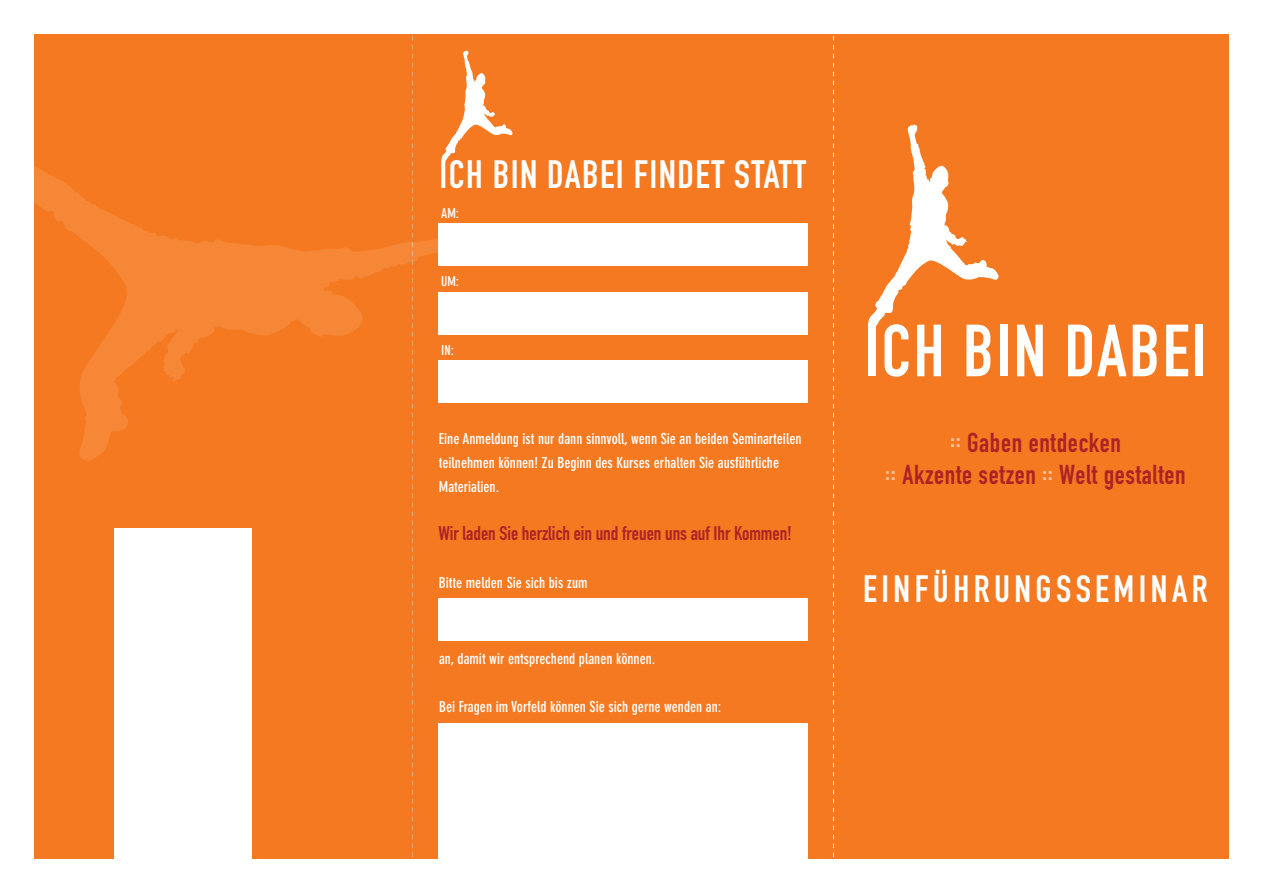
<style>
.page{position:relative;width:1263px;height:893px;background:#fff}
.page>*{position:absolute;margin:0;border:0;box-sizing:border-box;transform-origin:0 0}
.t1{font:72.6px "DIN Engschrift";letter-spacing:.035em;color:#fff}
.t2{font:39px "DIN Engschrift";letter-spacing:.035em;color:#fff}
.t3{font:37.5px "DIN Engschrift";letter-spacing:.12em;color:#fff}
.t4{font:27px/32.4px "DIN Engschrift";letter-spacing:.025em;color:#ae2226;text-align:center}
.t5{font:19.5px "DIN Engschrift";color:#ae2226}
.t6{font:700 condensed 15px/24px "DIN Neuzeit Grotesk";color:#fff}
.t7{font:700 condensed 13.5px "DIN Neuzeit Grotesk";color:#fff}
</style>
<div class="page">
<div style="left:34px;top:34px;width:1195px;height:825px;background:#f47921"></div>
<svg style="left:833px;top:35px;width:1px;height:823px"></svg>
<svg style="left:868px;top:124px;width:131px;height:205px"></svg>
<svg style="left:441px;top:51px;width:72px;height:111px"></svg>
<div style="left:438px;top:224px;width:370px;height:42px;background:#fff"></div>
<div style="left:438px;top:598px;width:370px;height:42px;background:#fff"></div>
<div style="left:438px;top:724px;width:370px;height:137px;background:#fff"></div>
<div style="left:115px;top:528px;width:137px;height:333px;background:#fff"></div>
<div style="left:438px;top:292px;width:370px;height:43px;background:#fff"></div>
<div style="left:438px;top:360px;width:370px;height:43px;background:#fff"></div>
<svg style="left:34px;top:166px;width:404px;height:295px"></svg>
<svg style="left:412px;top:36px;width:1px;height:821px"></svg>
<h2 class="t2" style="left:439px;top:160px;width:368px">ICH BIN DABEI FINDET STATT</h2>
<p class="t7" style="left:441px;top:208px;width:19px">AM:</p>
<p class="t7" style="left:441px;top:276px;width:19px">UM:</p>
<p class="t7" style="left:441px;top:345px;width:14px">IN:</p>
<p class="t6" style="left:439px;top:428px;width:364px">Eine Anmeldung ist nur dann sinnvoll, wenn Sie an beiden Seminarteilen teilnehmen können! Zu Beginn des Kurses erhalten Sie ausführliche<br>Materialien.</p>
<h3 class="t5" style="left:438px;top:526px;width:355px">Wir laden Sie herzlich ein und freuen uns auf Ihr Kommen!</h3>
<p class="t6" style="left:439px;top:572px;width:150px">Bitte melden Sie sich bis zum</p>
<p class="t6" style="left:439px;top:648px;width:218px">an, damit wir entsprechend planen können.</p>
<p class="t6" style="left:439px;top:696px;width:284px">Bei Fragen im Vorfeld können Sie sich gerne wenden an:</p>
<h1 class="t1" style="left:864px;top:325px;width:344px">ICH BIN DABEI</h1>
<h3 class="t4" style="left:885px;top:429px;width:302px"><sup>::</sup> Gaben entdecken<br><sup>::</sup> Akzente setzen <sup>::</sup> Welt gestalten</h3>
<h3 class="t3" style="left:863px;top:575px;width:346px">EINFÜHRUNGSSEMINAR</h3>
</div>
